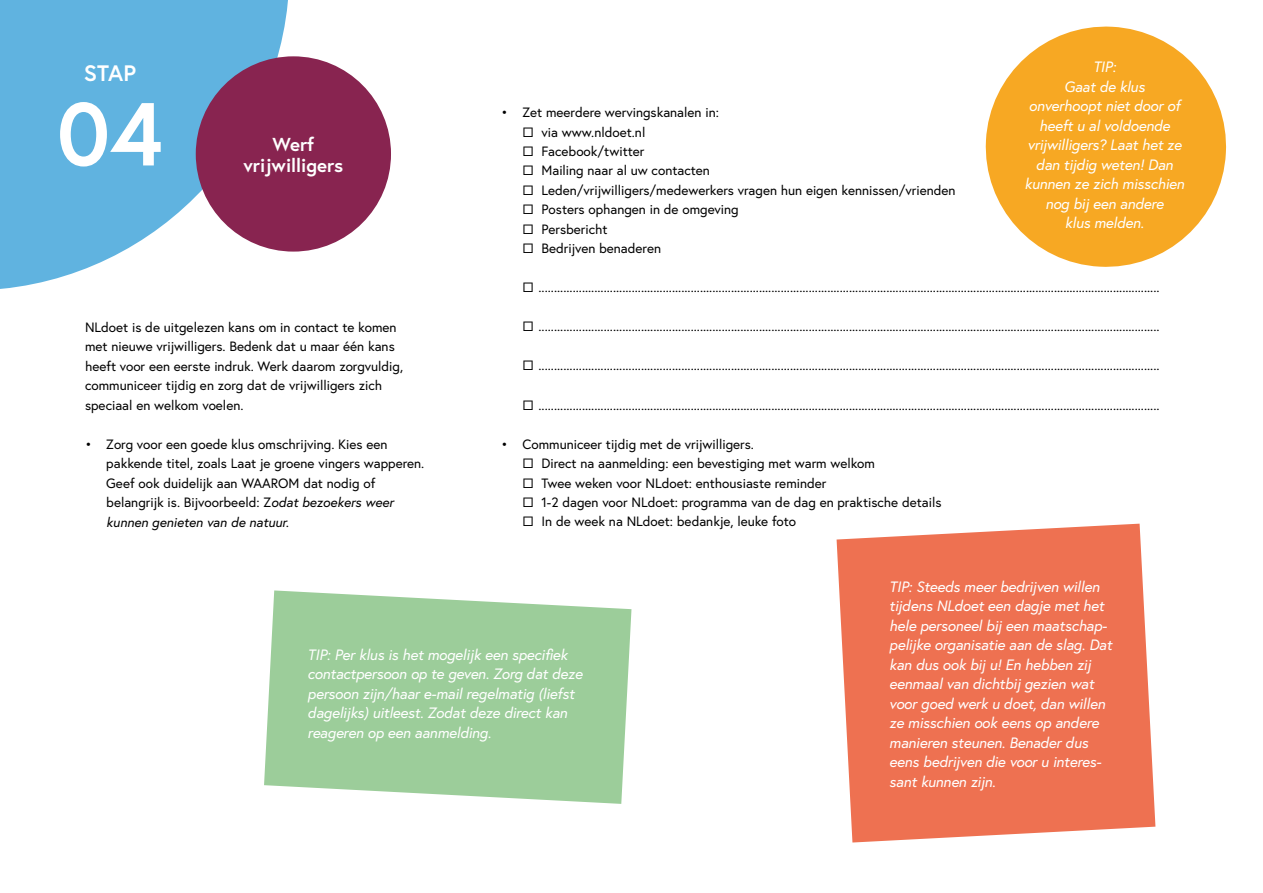
<style>
.page{position:relative;width:1263px;height:893px;background:#fff}
.page>*{position:absolute;margin:0;border:0;box-sizing:border-box;transform-origin:0 0}
.t1{font:700 89.1px "Europa";color:#fff}
.t2{font:700 22.35px "Europa";color:#fff}
.t3{font:700 18.75px/21px "Europa";color:#fff;text-align:center}
.t4{font:italic 15px/19.5px "Europa";letter-spacing:-.01em;color:#fff}
.t5{font:13.5px/19.5px "Europa";color:#000}
.s1{font-style:italic}
</style>
<div class="page">
<svg style="left:0;top:0;width:288px;height:289px;fill:#60b3e0"></svg>
<div style="left:196px;top:56px;width:195px;height:196px;background:#882450;border-radius:50%"></div>
<svg style="left:264px;top:590px;width:367px;height:214px;background:#a7d2a5"></svg>
<svg style="left:836px;top:524px;width:319px;height:318px;background:#ef7e61"></svg>
<svg style="left:985px;top:26px;width:242px;height:241px;fill:#f7a823"></svg>
<p class="t4" style="left:1024px;top:57px;width:161px;text-align:center">TIP:<br>Gaat de klus<br>onverhoopt niet door of heeft u al voldoende vrijwilligers? Laat het ze dan tijdig weten! Dan kunnen ze zich misschien nog bij een andere<br>klus melden.</p>
<h2 class="t2" style="left:84px;top:58px;width:54px">STAP</h2>
<h1 class="t1" style="left:57px;top:73px;width:108px">04</h1>
<p class="t5" style="left:522px;top:102px;width:435px;text-indent:-21px">• Zet meerdere wervingskanalen in:<br>☐ via www.nldoet.nl<br>☐ Facebook/twitter<br>☐ Mailing naar al uw contacten<br>☐ Leden/vrijwilligers/medewerkers vragen hun eigen kennissen/vrienden ☐ Posters ophangen in de omgeving<br>☐ Persbericht<br>☐ Bedrijven benaderen</p>
<p class="t5" style="left:522px;top:278px;width:638px">☐ ........................................................................................................................................................................................................</p>
<p class="t5" style="left:522px;top:317px;width:638px">☐ ........................................................................................................................................................................................................</p>
<p class="t5" style="left:522px;top:356px;width:638px">☐ ........................................................................................................................................................................................................</p>
<p class="t5" style="left:522px;top:395px;width:638px">☐ ........................................................................................................................................................................................................</p>
<p class="t5" style="left:522px;top:434px;width:420px;text-indent:-21px">• Communiceer tijdig met de vrijwilligers.<br>☐ Direct na aanmelding: een bevestiging met warm welkom<br>☐ Twee weken voor NLdoet: enthousiaste reminder<br>☐ 1-2 dagen voor NLdoet: programma van de dag en praktische details ☐ In de week na NLdoet: bedankje, leuke foto</p>
<h3 class="t3" style="left:243px;top:133px;width:101px">Werf vrijwilligers</h3>
<p class="t5" style="left:85px;top:317px;width:320px">NLdoet is de uitgelezen kans om in contact te komen met nieuwe vrijwilligers. Bedenk dat u maar één kans heeft voor een eerste indruk. Werk daarom zorgvuldig, communiceer tijdig en zorg dat de vrijwilligers zich speciaal en welkom voelen.</p>
<p class="t5" style="left:106px;top:434px;width:319px;text-indent:-21px">• Zorg voor een goede klus omschrijving. Kies een pakkende titel, zoals Laat je groene vingers wapperen.<br>Geef ook duidelijk aan WAAROM dat nodig of belangrijk is. Bijvoorbeeld: Z<span class="s1">odat bezoekers weer kunnen genieten van de natuur.</span></p>
<p class="t4" style="left:308px;top:644px;width:276px">TIP: Per klus is het mogelijk een specifiek contactpersoon op te geven. Zorg dat deze persoon zijn/haar e-mail regelmatig (liefst dagelijks) uitleest. Zodat deze direct kan reageren op een aanmelding.</p>
<p class="t4" style="left:889px;top:576px;width:224px">TIP: Steeds meer bedrijven willen tijdens NLdoet een dagje met het hele personeel bij een maatschap&shy;pelijke organisatie aan de slag. Dat kan dus ook bij u! En hebben zij eenmaal van dichtbij gezien wat voor goed werk u doet, dan willen ze misschien ook eens op andere manieren steunen. Benader dus eens bedrijven die voor u interes&shy;sant kunnen zijn.</p>
</div>
